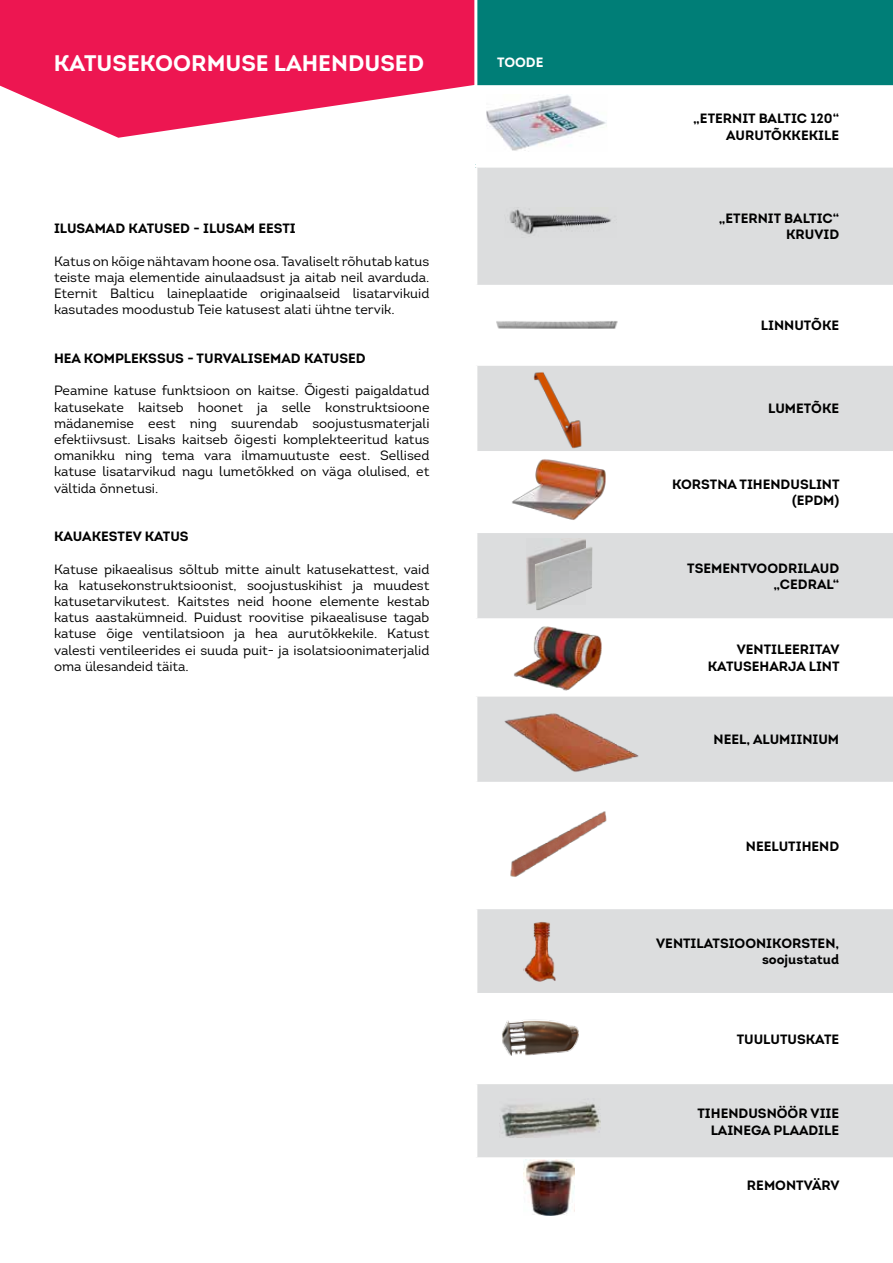
<style>
.page{position:relative;width:893px;height:1263px;background:#fff}
.page>*{position:absolute;margin:0;border:0;box-sizing:border-box;transform-origin:0 0}
.t1{font:22.5px "Intro Bold Caps";color:#fff}
.t2{font:13.5px/16.2px "Intro";color:#000;text-align:justify}
.t3{font:700 13.5px/16.2px "Intro";color:#000;text-align:right}
.t4{font:700 13.5px "Intro";color:#fff}
</style>
<div class="page">
<svg style="left:0;top:0;width:474px;height:138px;fill:#ed1651"></svg>
<div style="left:476px;top:0;width:417px;height:172px;background:#007e77"></div>
<div style="left:477px;top:88px;width:415px;height:1124px;background:#fff"></div>
<svg style="left:477px;top:168px;width:415px;height:989px;fill:#dcddde"></svg>
<hr style="left:892px;top:88px;width:1px;height:77px;background:#fff">
<hr style="left:474px;top:165px;width:419px;height:3px;background:#fff">
<hr style="left:892px;top:168px;width:1px;height:117px;background:#fff">
<hr style="left:474px;top:285px;width:419px;height:3px;background:#fff">
<hr style="left:474px;top:363px;width:419px;height:3px;background:#fff">
<hr style="left:474px;top:451px;width:419px;height:3px;background:#fff">
<hr style="left:474px;top:530px;width:419px;height:3px;background:#fff">
<hr style="left:474px;top:618px;width:419px;height:3px;background:#fff">
<hr style="left:474px;top:694px;width:419px;height:3px;background:#fff">
<hr style="left:474px;top:782px;width:419px;height:3px;background:#fff">
<hr style="left:474px;top:906px;width:419px;height:3px;background:#fff">
<hr style="left:474px;top:993px;width:419px;height:3px;background:#fff">
<hr style="left:474px;top:1081px;width:419px;height:3px;background:#fff">
<hr style="left:474px;top:1157px;width:419px;height:3px;background:#fff">
<hr style="left:474px;top:85px;width:419px;height:3px;background:#fff">
<hr style="left:474px;top:88px;width:3px;height:77px;background:#fff">
<hr style="left:474px;top:168px;width:3px;height:117px;background:#fff">
<img style="left:495px;top:300px;width:127px;height:42px">
<img style="left:486px;top:95px;width:122px;height:56px">
<img style="left:524px;top:1160px;width:50px;height:55px">
<img style="left:502px;top:1012px;width:78px;height:44px">
<img style="left:499px;top:1099px;width:102px;height:39px">
<img style="left:504px;top:207px;width:112px;height:31px">
<div style="left:521px;top:539px;width:75px;height:72px;background:#dcddde"></div>
<img style="left:526px;top:539px;width:59px;height:65px">
<img style="left:535px;top:547px;width:57px;height:63px">
<img style="left:530px;top:369px;width:57px;height:82px">
<img style="left:509px;top:456px;width:99px;height:67px">
<img style="left:511px;top:623px;width:94px;height:70px">
<img style="left:503px;top:713px;width:139px;height:61px">
<img style="left:509px;top:808px;width:99px;height:70px">
<img style="left:523px;top:921px;width:35px;height:62px">
<hr style="left:474px;top:0;width:3px;height:101px;background:#fff">
<h1 class="t1" style="left:54px;top:49px;width:372px">KATUSEKOORMUSE LAHENDUSED</h1>
<p class="t3" style="left:54px;top:220px;width:243px">ILUSAMAD KATUSED - ILUSAM EESTI</p>
<p class="t2" style="left:54px;top:253px;width:377px">Katus on kõige nähtavam hoone osa. Tavaliselt rõhutab katus teiste maja elementide ainulaadsust ja aitab neil avarduda.<br>Eternit Balticu laineplaatide originaalseid lisatarvikuid kasutades moodustub Teie katusest alati ühtne tervik.</p>
<p class="t3" style="left:54px;top:350px;width:313px">HEA KOMPLEKSSUS - TURVALISEMAD KATUSED</p>
<p class="t2" style="left:54px;top:382px;width:377px">Peamine katuse funktsioon on kaitse. Õigesti paigaldatud katusekate kaitseb hoonet ja selle konstruktsioone mädanemise eest ning suurendab soojustusmaterjali efektiivsust. Lisaks kaitseb õigesti komplekteeritud katus omanikku ning tema vara ilmamuutuste eest. Sellised katuse lisatarvikud nagu lumetõkked on väga olulised, et vältida õnnetusi.</p>
<p class="t3" style="left:54px;top:528px;width:136px">KAUAKESTEV KATUS</p>
<p class="t2" style="left:54px;top:561px;width:377px">Katuse pikaealisus sõltub mitte ainult katusekattest, vaid ka katusekonstruktsioonist, soojustuskihist ja muudest katusetarvikutest. Kaitstes neid hoone elemente kestab katus aastakümneid. Puidust roovitise pikaealisuse tagab katuse õige ventilatsioon ja hea aurutõkkekile. Katust valesti ventileerides ei suuda puit- ja isolatsioonimaterjalid oma ülesandeid täita.</p>
<p class="t4" style="left:497px;top:54px;width:48px">TOODE</p>
<p class="t3" style="left:693px;top:110px;width:147px">„ETERNIT BALTIC 120“<br>AURUTÕKKEKILE</p>
<p class="t3" style="left:719px;top:210px;width:122px">„ETERNIT BALTIC“<br>KRUVID</p>
<p class="t3" style="left:761px;top:317px;width:80px">LINNUTÕKE</p>
<p class="t3" style="left:768px;top:401px;width:72px">LUMETÕKE</p>
<p class="t3" style="left:672px;top:476px;width:169px">KORSTNA TIHENDUSLINT (EPDM)</p>
<p class="t3" style="left:687px;top:560px;width:153px">TSEMENTVOODRILAUD „CEDRAL“</p>
<p class="t3" style="left:708px;top:641px;width:133px">VENTILEERITAV<br>KATUSEHARJA LINT</p>
<p class="t3" style="left:714px;top:731px;width:127px">NEEL, ALUMIINIUM</p>
<p class="t3" style="left:746px;top:838px;width:95px">NEELUTIHEND</p>
<p class="t3" style="left:656px;top:935px;width:184px">VENTILATSIOONIKORSTEN, soojustatud</p>
<p class="t3" style="left:737px;top:1031px;width:104px">TUULUTUSKATE</p>
<p class="t3" style="left:697px;top:1105px;width:143px">TIHENDUSNÖÖR VIIE<br>LAINEGA PLAADILE</p>
<p class="t3" style="left:747px;top:1177px;width:94px">REMONTVÄRV</p>
</div>
